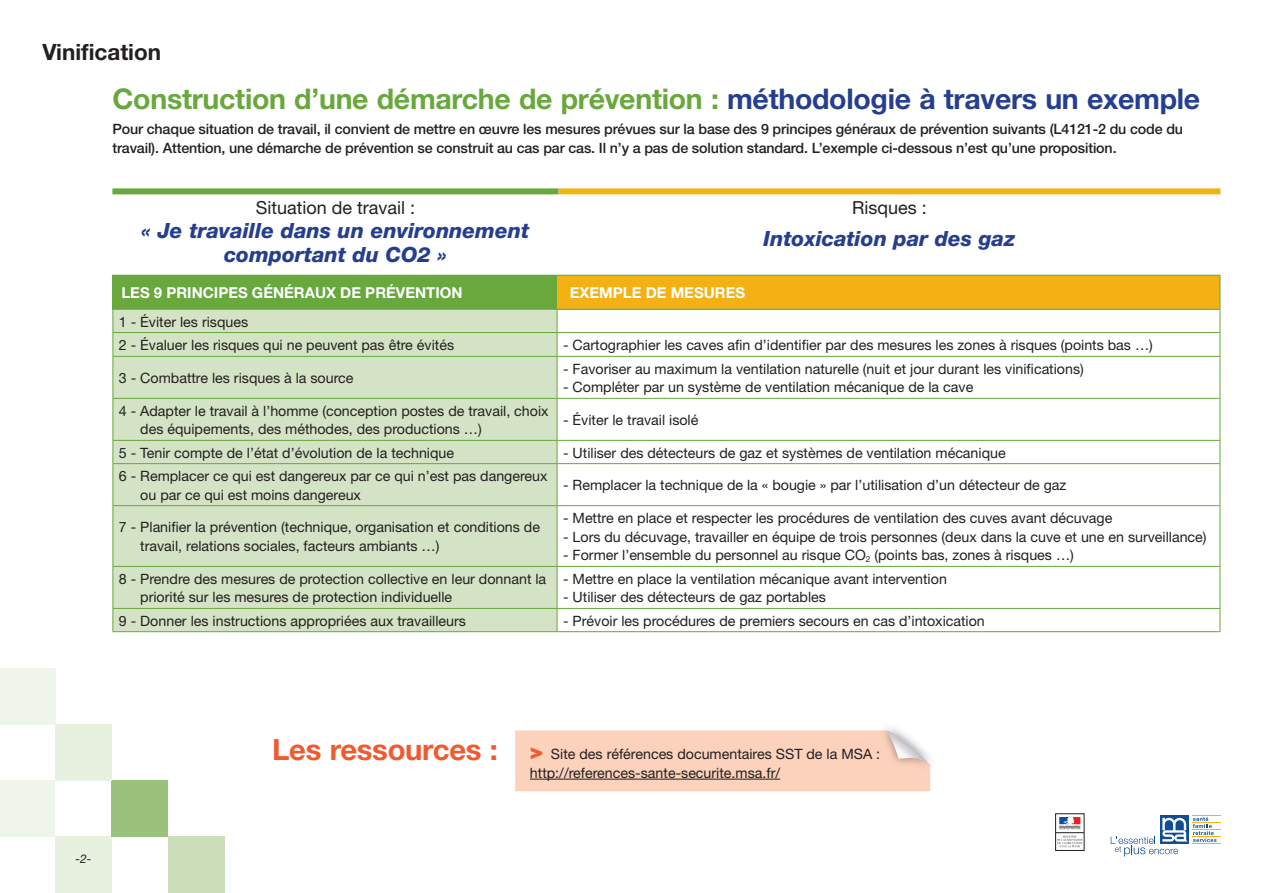
<style>
.page{position:relative;width:1263px;height:893px;background:#fff}
.page>*{position:absolute;margin:0;border:0;box-sizing:border-box;transform-origin:0 0}
.t1{font:700 28.5px "Helvetica Neue";letter-spacing:-.01em;color:#68a83c}
.t2{font:700 22.5px "Helvetica Neue";color:#231f20}
.t3{font:italic 800 21px/24px "Helvetica Neue";color:#253f8e;text-align:center}
.t4{font:18px "Helvetica Neue";color:#231f20}
.t5{font:700 15px "Helvetica Neue";color:#fff}
.t6{font:14.25px/18.8px "Helvetica Neue";color:#231f20}
.t7{font:500 14.25px/18.8px "Helvetica Neue";letter-spacing:-.01em;color:#231f20}
.t8{font:italic 12px "Helvetica Neue";color:#231f20}
.s1{color:#253f8e}
.s2{font-weight:700;font-size:29.25px;color:#f1592f}
.s3{font-weight:900;font-size:22.5px;color:#f1592f}
</style>
<div class="page">
<div style="left:112px;top:188px;width:446px;height:6px;background:#68a83c"></div>
<div style="left:558px;top:188px;width:662px;height:6px;background:#f3b113"></div>
<div style="left:168px;top:837px;width:56px;height:56px;background:#ccdeb9"></div>
<div style="left:55px;top:836px;width:56px;height:57px;background:#e8f0e0"></div>
<div style="left:112px;top:780px;width:56px;height:57px;background:#9bc27a"></div>
<div style="left:55px;top:724px;width:56px;height:56px;background:#e8f0e0"></div>
<div style="left:0;top:781px;width:55px;height:56px;background:#f0f5eb"></div>
<div style="left:0;top:668px;width:55px;height:56px;background:#f0f5eb"></div>
<svg style="left:1111px;top:815px;width:110px;height:41px"></svg>
<svg style="left:1060px;top:847px;width:20px;height:1px"></svg>
<svg style="left:1055px;top:817px;width:29px;height:30px"></svg>
<div style="left:113px;top:275px;width:444px;height:34px;background:#68a83c"></div>
<div style="left:557px;top:275px;width:663px;height:34px;background:#f3b113"></div>
<div style="left:113px;top:310px;width:444px;height:321px;background:#d4e3c5"></div>
<hr style="left:112px;top:332px;width:445px;height:1px;background:#68a83c">
<svg style="left:112px;top:310px;width:1px;height:46px"></svg>
<hr style="left:112px;top:356px;width:445px;height:1px;background:#68a83c">
<hr style="left:112px;top:357px;width:1px;height:41px;background:#68a83c">
<hr style="left:112px;top:398px;width:445px;height:1px;background:#68a83c">
<hr style="left:112px;top:399px;width:1px;height:41px;background:#68a83c">
<hr style="left:112px;top:440px;width:445px;height:1px;background:#68a83c">
<svg style="left:112px;top:441px;width:1px;height:22px"></svg>
<hr style="left:112px;top:463px;width:445px;height:1px;background:#68a83c">
<hr style="left:112px;top:464px;width:1px;height:41px;background:#68a83c">
<hr style="left:112px;top:505px;width:445px;height:1px;background:#68a83c">
<hr style="left:112px;top:506px;width:1px;height:60px;background:#68a83c">
<hr style="left:112px;top:566px;width:445px;height:1px;background:#68a83c">
<hr style="left:112px;top:567px;width:1px;height:41px;background:#68a83c">
<hr style="left:112px;top:608px;width:445px;height:1px;background:#68a83c">
<svg style="left:112px;top:609px;width:1px;height:22px"></svg>
<hr style="left:112px;top:631px;width:445px;height:1px;background:#68a83c">
<hr style="left:112px;top:275px;width:445px;height:1px;background:#68a83c">
<hr style="left:112px;top:276px;width:1px;height:33px;background:#68a83c">
<hr style="left:112px;top:309px;width:445px;height:1px;background:#68a83c">
<hr style="left:557px;top:309px;width:663px;height:1px;background:#68a83c">
<hr style="left:557px;top:275px;width:663px;height:1px;background:#68a83c">
<hr style="left:1219px;top:276px;width:1px;height:33px;background:#68a83c">
<hr style="left:557px;top:332px;width:663px;height:1px;background:#68a83c">
<svg style="left:557px;top:310px;width:1px;height:46px"></svg>
<svg style="left:1219px;top:310px;width:1px;height:46px"></svg>
<hr style="left:557px;top:356px;width:663px;height:1px;background:#68a83c">
<hr style="left:557px;top:357px;width:1px;height:41px;background:#68a83c">
<hr style="left:1219px;top:357px;width:1px;height:41px;background:#68a83c">
<hr style="left:557px;top:398px;width:663px;height:1px;background:#68a83c">
<hr style="left:557px;top:399px;width:1px;height:41px;background:#68a83c">
<hr style="left:1219px;top:399px;width:1px;height:41px;background:#68a83c">
<hr style="left:557px;top:440px;width:663px;height:1px;background:#68a83c">
<svg style="left:557px;top:441px;width:1px;height:22px"></svg>
<svg style="left:1219px;top:441px;width:1px;height:22px"></svg>
<hr style="left:557px;top:463px;width:663px;height:1px;background:#68a83c">
<hr style="left:557px;top:464px;width:1px;height:41px;background:#68a83c">
<hr style="left:1219px;top:464px;width:1px;height:41px;background:#68a83c">
<hr style="left:557px;top:505px;width:663px;height:1px;background:#68a83c">
<hr style="left:557px;top:506px;width:1px;height:60px;background:#68a83c">
<hr style="left:1219px;top:506px;width:1px;height:60px;background:#68a83c">
<hr style="left:557px;top:566px;width:663px;height:1px;background:#68a83c">
<hr style="left:557px;top:567px;width:1px;height:41px;background:#68a83c">
<hr style="left:1219px;top:567px;width:1px;height:41px;background:#68a83c">
<hr style="left:557px;top:608px;width:663px;height:1px;background:#68a83c">
<svg style="left:557px;top:609px;width:1px;height:22px"></svg>
<svg style="left:1219px;top:609px;width:1px;height:22px"></svg>
<hr style="left:557px;top:631px;width:663px;height:1px;background:#68a83c">
<div style="left:515px;top:730px;width:415px;height:61px;background:#fcd2bc"></div>
<img style="left:886px;top:728px;width:45px;height:41px">
<img style="left:879px;top:730px;width:51px;height:39px">
<img style="left:889px;top:731px;width:41px;height:34px">
<img style="left:887px;top:730px;width:38px;height:31px">
<hr style="left:530px;top:779px;width:250px;height:1px;background:#231f20">
<h2 class="t2" style="left:43px;top:38px;width:120px">Vinification</h2>
<h1 class="t1" style="left:112px;top:81px;width:1089px">Construction d’une démarche de prévention : <span class="s1">méthodologie à travers un exemple</span></h1>
<p class="t7" style="left:112px;top:119px;width:1072px">Pour chaque situation de travail, il convient de mettre en œuvre les mesures prévues sur la base des 9 principes généraux de prévention suivants (L4121-2 du code du travail). Attention, une démarche de prévention se construit au cas par cas. Il n’y a pas de solution standard. L’exemple ci-dessous n’est qu’une proposition.</p>
<p class="t4" style="left:256px;top:197px;width:161px">Situation de travail :</p>
<h3 class="t3" style="left:142px;top:218px;width:389px">« Je travaille dans un environnement comportant du CO2 »</h3>
<p class="t4" style="left:852px;top:197px;width:76px">Risques :</p>
<h3 class="t3" style="left:764px;top:227px;width:254px">Intoxication par des gaz</h3>
<p class="t5" style="left:121px;top:283px;width:343px">LES 9 PRINCIPES GÉNÉRAUX DE PRÉVENTION</p>
<p class="t5" style="left:570px;top:283px;width:177px">EXEMPLE DE MESURES</p>
<p class="t6" style="left:119px;top:309px;width:337px;line-height:23.5px">1 - Éviter les risques<br>2 - Évaluer les risques qui ne peuvent pas être évités</p>
<p class="t6" style="left:563px;top:335px;width:591px">- Cartographier les caves afin d’identifier par des mesures les zones à risques (points bas …)</p>
<p class="t6" style="left:119px;top:368px;width:236px">3 - Combattre les risques à la source</p>
<p class="t6" style="left:563px;top:359px;width:522px">- Favoriser au maximum la ventilation naturelle (nuit et jour durant les vinifications)</p>
<p class="t6" style="left:563px;top:378px;width:412px">- Compléter par un système de ventilation mécanique de la cave</p>
<p class="t6" style="left:140px;top:401px;width:410px;text-indent:-21px">4 - Adapter le travail à l’homme (conception postes de travail, choix des équipements, des méthodes, des productions …)</p>
<p class="t6" style="left:563px;top:410px;width:137px">- Éviter le travail isolé</p>
<p class="t6" style="left:119px;top:443px;width:337px">5 - Tenir compte de l’état d’évolution de la technique</p>
<p class="t6" style="left:563px;top:443px;width:444px">- Utiliser des détecteurs de gaz et systèmes de ventilation mécanique</p>
<p class="t6" style="left:140px;top:466px;width:409px;text-indent:-21px">6 - Remplacer ce qui est dangereux par ce qui n’est pas dangereux ou par ce qui est moins dangereux</p>
<p class="t6" style="left:563px;top:476px;width:505px">- Remplacer la technique de la « bougie » par l’utilisation d’un détecteur de gaz</p>
<p class="t6" style="left:140px;top:518px;width:401px;text-indent:-21px">7 - Planifier la prévention (technique, organisation et conditions de travail, relations sociales, facteurs ambiants …)</p>
<p class="t6" style="left:563px;top:508px;width:551px">- Mettre en place et respecter les procédures de ventilation des cuves avant décuvage</p>
<p class="t6" style="left:563px;top:527px;width:645px">- Lors du décuvage, travailler en équipe de trois personnes (deux dans la cuve et une en surveillance)</p>
<p class="t6" style="left:563px;top:546px;width:512px">- Former l’ensemble du personnel au risque CO<sub>2</sub> (points bas, zones à risques …)</p>
<p class="t6" style="left:140px;top:569px;width:407px;text-indent:-21px">8 - Prendre des mesures de protection collective en leur donnant la priorité sur les mesures de protection individuelle</p>
<p class="t6" style="left:563px;top:569px;width:385px">- Mettre en place la ventilation mécanique avant intervention</p>
<p class="t6" style="left:563px;top:588px;width:264px">- Utiliser des détecteurs de gaz portables</p>
<p class="t6" style="left:119px;top:611px;width:349px">9 - Donner les instructions appropriées aux travailleurs</p>
<p class="t6" style="left:563px;top:611px;width:423px">- Prévoir les procédures de premiers secours en cas d’intoxication</p>
<p class="t8" style="left:76px;top:851px;width:18px">-2-</p>
<p class="t6" style="left:530px;top:744px;width:352px;text-indent:-258px"><span class="s2">Les ressources :</span> <span class="s3">&gt;</span> Site des références documentaires SST de la MSA : http://references-sante-securite.msa.fr/</p>
</div>
